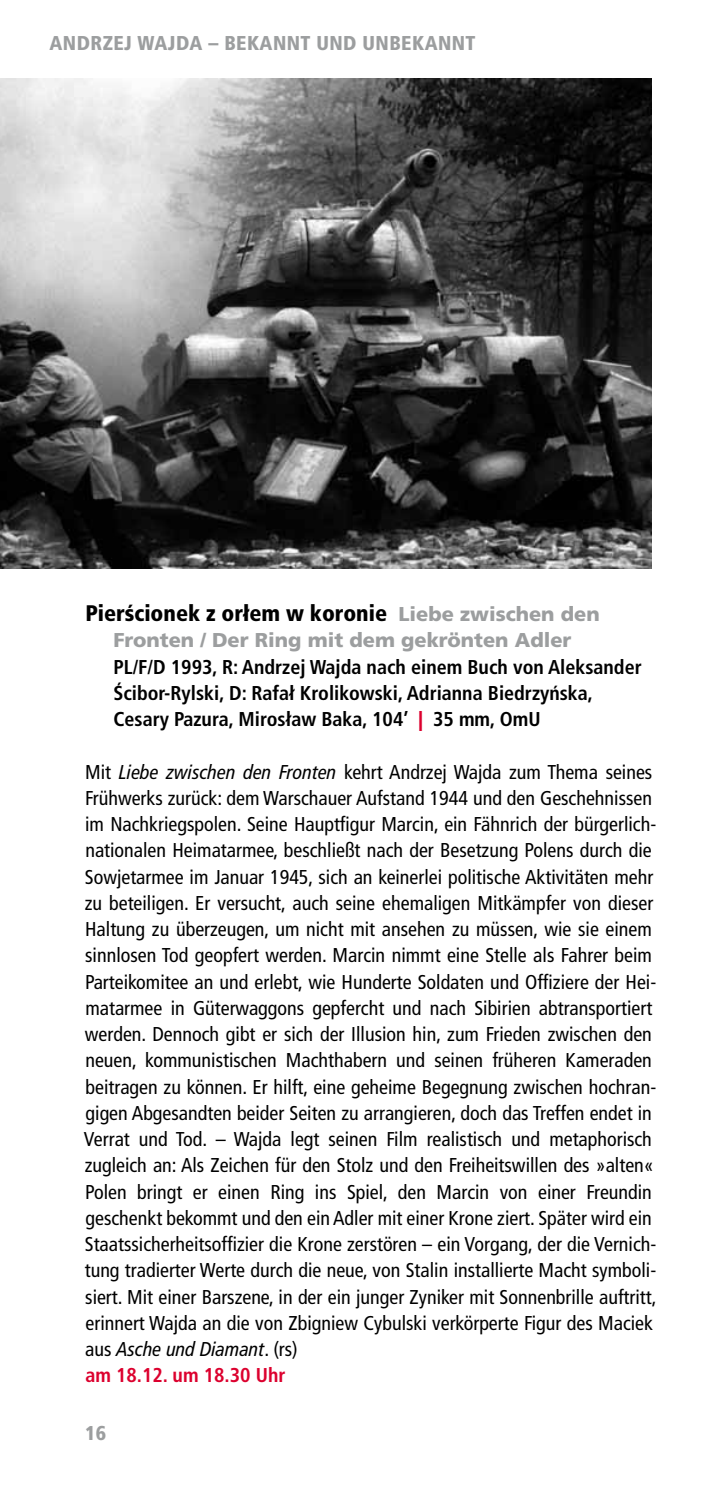
<style>
.page{position:relative;width:709px;height:1489px;background:#fff}
.page>*{position:absolute;margin:0;border:0;box-sizing:border-box;transform-origin:0 0}
.t1{font:900 condensed 22.5px "Frutiger LT Com";color:#000}
.t2{font:condensed 20px/26.2px "Frutiger LT Com";color:#000}
.t3{font:700 condensed 20px/26.2px "Frutiger LT Com";color:#000}
.t4{font:900 20px "Frutiger LT Com";color:#9c9e9f}
.t5{font:900 condensed 20px "Frutiger LT Com";letter-spacing:.02em;color:#9c9e9f}
.s1{font-stretch:normal;font-size:20px;color:#9c9e9f}
.s2{font-weight:900;font-stretch:normal;color:#dc002e}
.s3{font-style:italic}
.s4{font-weight:700;color:#dc002e}
</style>
<div class="page">
<img style="left:0;top:78px;width:651px;height:490px">
<p class="t5" style="left:50px;top:31px;width:427px">ANDRZEJ WAJDA – BEKANNT UND UNBEKANNT</p>
<p class="t1" style="left:85px;top:599px;width:516px">Pierścionek z orłem w koronie <span class="s1">Liebe zwischen den</span></p>
<p class="t4" style="left:113px;top:628px;width:459px">Fronten / Der Ring mit dem gekrönten Adler</p>
<p class="t3" style="left:113px;top:653px;width:530px">PL/F/D 1993, R: Andrzej Wajda nach einem Buch von Aleksander<br>Ścibor-Rylski, D: Rafał Krolikowski, Adrianna Biedrzyńska,<br>Cesary Pazura, Mirosław Baka, 104’ <span class="s2">|</span> 35 mm, OmU</p>
<p class="t2" style="left:84px;top:758px;width:574px">Mit <span class="s3">Liebe zwischen den Fronten</span> kehrt Andrzej Wajda zum Thema seines Frühwerks zurück: dem Warschauer Aufstand 1944 und den Geschehnissen im Nachkriegspolen. Seine Hauptfigur Marcin, ein Fähnrich der bürgerlich&shy;nationalen Heimatarmee, beschließt nach der Besetzung Polens durch die Sowjetarmee im Januar 1945, sich an keinerlei politische Aktivitäten mehr zu beteiligen. Er versucht, auch seine ehemaligen Mitkämpfer von dieser Haltung zu überzeugen, um nicht mit ansehen zu müssen, wie sie einem sinnlosen Tod geopfert werden. Marcin nimmt eine Stelle als Fahrer beim Parteikomitee an und erlebt, wie Hunderte Soldaten und Offiziere der Hei&shy;matarmee in Güterwaggons gepfercht und nach Sibirien abtransportiert werden. Dennoch gibt er sich der Illusion hin, zum Frieden zwischen den neuen, kommunistischen Machthabern und seinen früheren Kameraden beitragen zu können. Er hilft, eine geheime Begegnung zwischen hochran&shy;gigen Abgesandten beider Seiten zu arrangieren, doch das Treffen endet in Verrat und Tod. – Wajda legt seinen Film realistisch und metaphorisch zugleich an: Als Zeichen für den Stolz und den Freiheitswillen des »alten« Polen bringt er einen Ring ins Spiel, den Marcin von einer Freundin geschenkt bekommt und den ein Adler mit einer Krone ziert. Später wird ein Staatssicherheitsoffizier die Krone zerstören – ein Vorgang, der die Vernich&shy;tung tradierter Werte durch die neue, von Stalin installierte Macht symboli&shy;siert. Mit einer Barszene, in der ein junger Zyniker mit Sonnenbrille auftritt, erinnert Wajda an die von Zbigniew Cybulski verkörperte Figur des Maciek aus <span class="s3">Asche und Diamant</span>. (rs)<br><span class="s4">am 18.12. um 18.30 Uhr</span></p>
<p class="t5" style="left:85px;top:1420px;width:23px">16</p>
</div>
